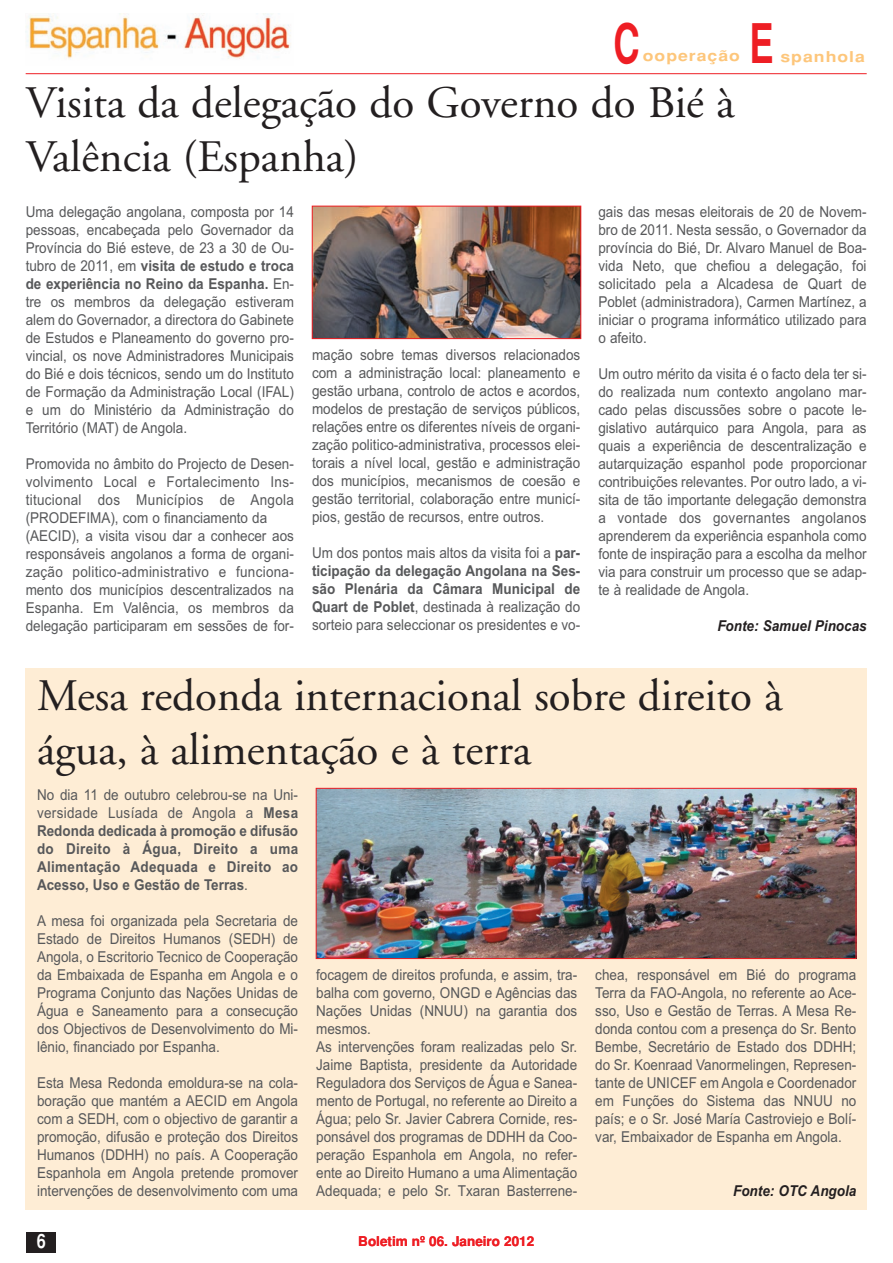
<style>
.page{position:relative;width:893px;height:1263px;background:#fff}
.page>*{position:absolute;margin:0;border:0;box-sizing:border-box;transform-origin:0 0}
.t1{font:700 54.6px "Helvetica";color:#ee1e24;scale:.66 1}
.t2{font:45px/54px "Adobe Garamond";color:#231f20}
.t3{font:700 19.8px "Helvetica";color:#fff;scale:.83 1}
.t4{font:15px/18px "Arial";color:#57585a;text-align:justify;scale:.9 1}
.t5{font:700 15px/18px "Arial";letter-spacing:.02em;color:#57585a;text-align:justify;scale:.9 1}
.t6{font:italic 700 15px "Arial";color:#231f20;scale:.9 1}
.t7{font:700 15px "Helvetica";letter-spacing:.055em;color:#fdc67b;scale:1.18 1}
.t8{font:700 13.5px "Helvetica";color:#ee1e24}
.s1{font-weight:700}
.s2{font-weight:400}
</style>
<div class="page">
<div style="left:26px;top:668px;width:841px;height:542px;background:#feedd5"></div>
<div style="left:26px;top:1232px;width:30px;height:19px;background:#231f20"></div>
<div style="left:27px;top:1232px;width:29px;height:21px;background:#231f20"></div>
<hr style="left:26px;top:73px;width:841px;height:1px;background:#ee1e24">
<img style="left:26px;top:14px;width:265px;height:45px">
<img style="left:314px;top:208px;width:265px;height:129px">
<div style="left:312px;top:206px;width:269px;height:133px;border:1px solid #ee1e24"></div>
<img style="left:318px;top:790px;width:536px;height:167px">
<div style="left:316px;top:788px;width:540px;height:171px;border:1px solid #ee1e24"></div>
<h1 class="t1" style="left:613px;top:23px;width:41px">C</h1>
<h1 class="t1" style="left:749px;top:23px;width:38px">E</h1>
<p class="t7" style="left:643px;top:50px;width:84px">ooperação</p>
<p class="t7" style="left:780px;top:51px;width:73px">spanhola</p>
<h2 class="t2" style="left:26px;top:80px;width:710px">Visita da delegação do Governo do Bié à<br>Valência (Espanha)</h2>
<p class="t4" style="left:26px;top:204px;width:300px">Uma delegação angolana, composta por 14 pessoas, encabeçada pelo Governador da Província do Bié esteve, de 23 a 30 de Ou&shy;tubro de 2011, em <span class="s1">visita de estudo e troca de experiência no Reino da Espanha.</span> En&shy;tre os membros da delegação estiveram alem do Governador, a directora do Gabinete de Estudos e Planeamento do governo pro&shy;vincial, os nove Administradores Municipais do Bié e dois técnicos, sendo um do Instituto de Formação da Administração Local (IFAL) e um do Ministério da Administração do Território (MAT) de Angola.</p>
<p class="t4" style="left:26px;top:456px;width:300px;text-align:left">Promovida no âmbito do Projecto de Desen&shy;volvimento Local e Fortalecimento Ins&shy;titucional dos Municípios de Angola (PRODEFIMA), com o financiamento da (AECID), a visita visou dar a conhecer aos responsáveis angolanos a forma de organi&shy;zação politico-administrativo e funciona&shy;mento dos municípios descentralizados na Espanha. Em Valência, os membros da delegação participaram em sessões de for-</p>
<p class="t4" style="left:312px;top:348px;width:300px">mação sobre temas diversos relacionados com a administração local: planeamento e gestão urbana, controlo de actos e acordos, modelos de prestação de serviços públicos, relações entre os diferentes níveis de organi&shy;zação politico-administrativa, processos elei&shy;torais a nível local, gestão e administração dos municípios, mecanismos de coesão e gestão territorial, colaboração entre municí&shy;pios, gestão de recursos, entre outros.</p>
<p class="t4" style="left:312px;top:546px;width:300px">Um dos pontos mais altos da visita foi a <span class="s1">par&shy;ticipação da delegação Angolana na Ses&shy;são Plenária da Câmara Municipal de Quart de Poblet</span>, destinada à realização do sorteio para seleccionar os presidentes e vo-</p>
<p class="t4" style="left:598px;top:204px;width:300px">gais das mesas eleitorais de 20 de Novem&shy;bro de 2011. Nesta sessão, o Governador da província do Bié, Dr. Alvaro Manuel de Boa&shy;vida Neto, que chefiou a delegação, foi solicitado pela a Alcadesa de Quart de Poblet (administradora), Carmen Martínez, a iniciar o programa informático utilizado para o afeito.</p>
<p class="t4" style="left:598px;top:366px;width:300px">Um outro mérito da visita é o facto dela ter si&shy;do realizada num contexto angolano mar&shy;cado pelas discussões sobre o pacote le&shy;gislativo autárquico para Angola, para as quais a experiência de descentralização e autarquização espanhol pode proporcionar contribuições relevantes. Por outro lado, a vi&shy;sita de tão importante delegação demonstra a vontade dos governantes angolanos aprenderem da experiência espanhola como fonte de inspiração para a escolha da melhor via para construir um processo que se adap&shy;te à realidade de Angola.</p>
<p class="t6" style="left:717px;top:620px;width:167px">Fonte: Samuel Pinocas</p>
<h2 class="t2" style="left:37px;top:673px;width:747px">Mesa redonda internacional sobre direito à água, à alimentação e à terra</h2>
<p class="t5" style="left:37px;top:787px;width:292px"><span class="s2">No dia 11 de outubro celebrou-se na Uni&shy;versidade Lusíada de Angola a</span> Mesa Redonda dedicada à promoção e difusão do Direito à Água, Direito a uma Alimentação Adequada e Direito ao Acesso, Uso e Gestão de Terras<span class="s2">.</span></p>
<p class="t4" style="left:37px;top:913px;width:292px">A mesa foi organizada pela Secretaria de Estado de Direitos Humanos (SEDH) de Angola, o Escritorio Tecnico de Cooperação da Embaixada de Espanha em Angola e o Programa Conjunto das Nações Unidas de Água e Saneamento para a consecução dos Objectivos de Desenvolvimento do Mi&shy;lênio, financiado por Espanha.</p>
<p class="t4" style="left:37px;top:1075px;width:292px">Esta Mesa Redonda emoldura-se na cola&shy;boração que mantém a AECID em Angola com a SEDH, com o objectivo de garantir a promoção, difusão e proteção dos Direitos Humanos (DDHH) no país. A Cooperação Espanhola em Angola pretende promover intervenções de desenvolvimento com uma</p>
<p class="t4" style="left:316px;top:967px;width:292px;text-align:left">focagem de direitos profunda, e assim, tra&shy;balha com governo, ONGD e Agências das Nações Unidas (NNUU) na garantia dos mesmos.<br>As intervenções foram realizadas pelo Sr.<br>Jaime Baptista, presidente da Autoridade Reguladora dos Serviços de Água e Sanea&shy;mento de Portugal, no referente ao Direito a Água; pelo Sr. Javier Cabrera Cornide, res&shy;ponsável dos programas de DDHH da Coo&shy;peração Espanhola em Angola, no refer&shy;ente ao Direito Humano a uma Alimentação Adequada; e pelo Sr. Txaran Basterrene-</p>
<p class="t4" style="left:595px;top:967px;width:292px">chea, responsável em Bié do programa Terra da FAO-Angola, no referente ao Ace&shy;sso, Uso e Gestão de Terras. A Mesa Re&shy;donda contou com a presença do Sr. Bento Bembe, Secretário de Estado dos DDHH; do Sr. Koenraad Vanormelingen, Represen&shy;tante de UNICEF em Angola e Coordenador em Funções do Sistema das NNUU no país; e o Sr. José María Castroviejo e Bolí&shy;var, Embaixador de Espanha em Angola.</p>
<p class="t6" style="left:733px;top:1186px;width:138px">Fonte: OTC Angola</p>
<h3 class="t3" style="left:37px;top:1233px;width:12px">6</h3>
<p class="t8" style="left:358px;top:1236px;width:177px">Boletim nº 06. Janeiro 2012</p>
</div>
